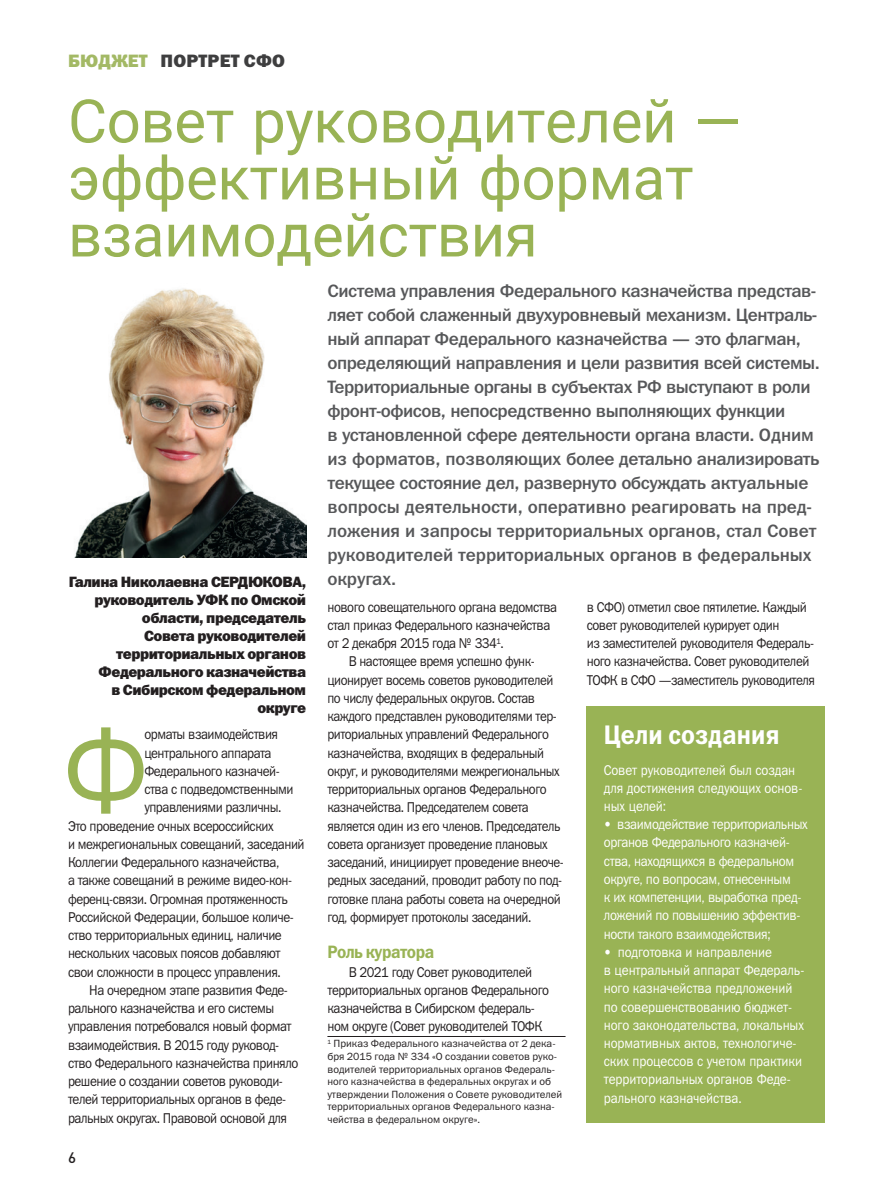
<style>
.page{position:relative;width:893px;height:1191px;background:#fff}
.page>*{position:absolute;margin:0;border:0;box-sizing:border-box;transform-origin:0 0}
.t1{font:120.6px "Franklin Gothic ITC";color:#99b355;scale:.9 1}
.t2{font:60px/57px "Roboto";letter-spacing:-.005em;color:#99b355}
.t3{font:600 27px "Franklin Gothic ITC";color:#fff;scale:.9 1}
.t4{font:500 18px/24px "Franklin Gothic ITC";letter-spacing:-.025em;color:#57585a}
.t5{font:800 18px "Franklin Gothic ITC";letter-spacing:.01em;color:#3e3e3f}
.t6{font:600 18px "Franklin Gothic ITC";letter-spacing:-.03em;color:#99b355;scale:.9 1}
.t7{font:800 15px "Franklin Gothic ITC";letter-spacing:-.03em;color:#231f20}
.t8{font:500 15px "DIN Pro";color:#231f20}
.t9{font:14.25px/18.3px "Franklin Gothic ITC";letter-spacing:-.035em;color:#231f20;scale:.9 1}
.t10{font:14.25px "Franklin Gothic ITC";letter-spacing:-.035em;color:#231f20;scale:.89 1}
.t11{font:14.25px/18.1px "Franklin Gothic ITC";letter-spacing:-.005em;color:#fff;scale:.9 1}
.t12{font:14.25px/18.1px "Franklin Gothic ITC";letter-spacing:-.025em;color:#fff;scale:.9 1}
.t13{font:10.5px/12.6px "Franklin Gothic ITC";color:#231f20}
.s1{color:#a3b965}
.s2{font-weight:500;font-size:18px;color:#57585a}
</style>
<div class="page">
<hr style="left:327px;top:1036px;width:239px;height:1px;background:#231f20">
<img style="left:75px;top:288px;width:231px;height:269px">
<div style="left:587px;top:706px;width:238px;height:417px;background:#99b355"></div>
<p class="t5" style="left:68px;top:50px;width:218px"><span class="s1">БЮДЖЕТ</span> ПОРТРЕТ СФО</p>
<h2 class="t2" style="left:68px;top:90px;width:675px">Совет руководителей — эффективный формат взаимодействия</h2>
<p class="t4" style="left:327px;top:279px;width:494px">Система управления Федерального казначейства представ&shy;ляет собой слаженный двухуровневый механизм. Централь&shy;ный аппарат Федерального казначейства — это флагман, определяющий направления и цели развития всей системы.<br>Территориальные органы в субъектах РФ выступают в роли фронт-офисов, непосредственно выполняющих функции<br>в установленной сфере деятельности органа власти. Одним из форматов, позволяющих более детально анализировать текущее состояние дел, развернуто обсуждать актуальные вопросы деятельности, оперативно реагировать на пред&shy;ложения и запросы территориальных органов, стал Совет руководителей территориальных органов в федеральных</p>
<p class="t7" style="left:69px;top:572px;width:329px">Галина Николаевна СЕРДЮКОВА, <span class="s2">округах.</span></p>
<p class="t7" style="left:94px;top:590px;width:213px">руководитель УФК по Омской</p>
<p class="t7" style="left:142px;top:608px;width:166px">области, председатель</p>
<p class="t7" style="left:144px;top:626px;width:164px">Совета руководителей</p>
<p class="t7" style="left:116px;top:644px;width:191px">территориальных органов</p>
<p class="t7" style="left:99px;top:662px;width:209px">Федерального казначейства</p>
<p class="t7" style="left:111px;top:680px;width:196px">в Сибирском федеральном</p>
<p class="t7" style="left:257px;top:698px;width:50px">округе</p>
<p class="t9" style="left:587px;top:597px;width:255px">в СФО) отметил свое пятилетие. Каждый совет руководителей курирует один<br>из заместителей руководителя Федераль&shy;ного казначейства. Совет руководителей ТОФК в СФО —заместитель руководителя</p>
<h3 class="t3" style="left:604px;top:718px;width:197px">Цели создания</h3>
<p class="t11" style="left:604px;top:760px;width:222px">Совет руководителей был создан для достижения следующих основ&shy;ных целей:</p>
<p class="t12" style="left:604px;top:815px;width:228px">• взаимодействие территориальных органов Федерального казначей&shy;ства, находящихся в федеральном округе, по вопросам, отнесенным<br>к их компетенции, выработка пред&shy;ложений по повышению эффектив&shy;ности такого взаимодействия;</p>
<p class="t11" style="left:604px;top:943px;width:224px">• подготовка и направление<br>в центральный аппарат Федераль&shy;ного казначейства предложений по совершенствованию бюджет&shy;ного законодательства, локальных нормативных актов, технологиче&shy;ских процессов с учетом практики территориальных органов Феде&shy;рального казначейства.</p>
<p class="t9" style="left:327px;top:597px;width:257px">нового совещательного органа ведомства</p>
<p class="t9" style="left:327px;top:616px;width:249px">стал приказ Федерального казначейства</p>
<p class="t9" style="left:327px;top:634px;width:198px">от 2 декабря 2015 года № 334<sup>1</sup>.</p>
<p class="t10" style="left:349px;top:653px;width:211px">В настоящее время успешно функ-</p>
<p class="t10" style="left:327px;top:671px;width:255px">ционирует восемь советов руководителей</p>
<p class="t10" style="left:327px;top:689px;width:235px">по числу федеральных округов. Состав</p>
<p class="t10" style="left:327px;top:707px;width:259px">каждого представлен руководителями тер-</p>
<p class="t10" style="left:327px;top:726px;width:250px">риториальных управлений Федерального</p>
<p class="t10" style="left:327px;top:744px;width:245px">казначейства, входящих в федеральный</p>
<p class="t10" style="left:327px;top:762px;width:263px">округ, и руководителями межрегиональных</p>
<p class="t10" style="left:327px;top:780px;width:248px">территориальных органов Федерального</p>
<p class="t10" style="left:327px;top:799px;width:227px">казначейства. Председателем совета</p>
<p class="t10" style="left:327px;top:817px;width:263px">является один из его членов. Председатель</p>
<p class="t10" style="left:327px;top:835px;width:249px">совета организует проведение плановых</p>
<p class="t10" style="left:327px;top:853px;width:267px">заседаний, инициирует проведение внеоче-</p>
<p class="t10" style="left:327px;top:872px;width:265px">редных заседаний, проводит работу по под-</p>
<p class="t10" style="left:327px;top:890px;width:264px">готовке плана работы совета на очередной</p>
<p class="t10" style="left:327px;top:908px;width:231px">год, формирует протоколы заседаний.</p>
<p class="t6" style="left:327px;top:941px;width:120px">Роль куратора</p>
<p class="t9" style="left:327px;top:962px;width:248px;text-indent:21px">В 2021 году Совет руководителей территориальных органов Федерального казначейства в Сибирском федераль&shy;ном округе (Совет руководителей ТОФК</p>
<p class="t13" style="left:327px;top:1037px;width:236px"><sup>1</sup> Приказ Федерального казначейства от 2 дека&shy;бря 2015 года № 334 «О создании советов руко&shy;водителей территориальных органов Федераль&shy;ного казначейства в федеральных округах и об утверждении Положения о Совете руководителей территориальных органов Федерального казна&shy;чейства в федеральном округе».</p>
<h1 class="t1" style="left:63px;top:698px;width:96px">Ф</h1>
<p class="t9" style="left:144px;top:725px;width:150px">орматы взаимодействия</p>
<p class="t9" style="left:144px;top:743px;width:143px">центрального аппарата</p>
<p class="t9" style="left:144px;top:762px;width:152px">Федерального казначей-</p>
<p class="t9" style="left:144px;top:780px;width:167px">ства с подведомственными</p>
<p class="t9" style="left:144px;top:798px;width:154px">управлениями различны.</p>
<p class="t9" style="left:68px;top:816px;width:230px">Это проведение очных всероссийских</p>
<p class="t9" style="left:68px;top:835px;width:264px">и межрегиональных совещаний, заседаний</p>
<p class="t9" style="left:68px;top:853px;width:236px">Коллегии Федерального казначейства,</p>
<p class="t9" style="left:68px;top:871px;width:251px">а также совещаний в режиме видео-кон-</p>
<p class="t9" style="left:68px;top:889px;width:246px">ференц-связи. Огромная протяженность</p>
<p class="t9" style="left:68px;top:908px;width:252px">Российской Федерации, большое количе-</p>
<p class="t9" style="left:68px;top:926px;width:239px">ство территориальных единиц, наличие</p>
<p class="t9" style="left:68px;top:944px;width:238px">нескольких часовых поясов добавляют</p>
<p class="t9" style="left:68px;top:962px;width:238px">свои сложности в процесс управления.</p>
<p class="t9" style="left:89px;top:981px;width:222px">На очередном этапе развития Феде-</p>
<p class="t9" style="left:68px;top:999px;width:231px">рального казначейства и его системы</p>
<p class="t9" style="left:68px;top:1017px;width:250px">управления потребовался новый формат</p>
<p class="t9" style="left:68px;top:1035px;width:236px">взаимодействия. В 2015 году руковод-</p>
<p class="t9" style="left:68px;top:1054px;width:257px">ство Федерального казначейства приняло</p>
<p class="t9" style="left:68px;top:1072px;width:240px">решение о создании советов руководи-</p>
<p class="t9" style="left:68px;top:1090px;width:244px">телей территориальных органов в феде-</p>
<p class="t9" style="left:68px;top:1108px;width:245px">ральных округах. Правовой основой для</p>
<p class="t8" style="left:68px;top:1145px;width:9px">6</p>
</div>
